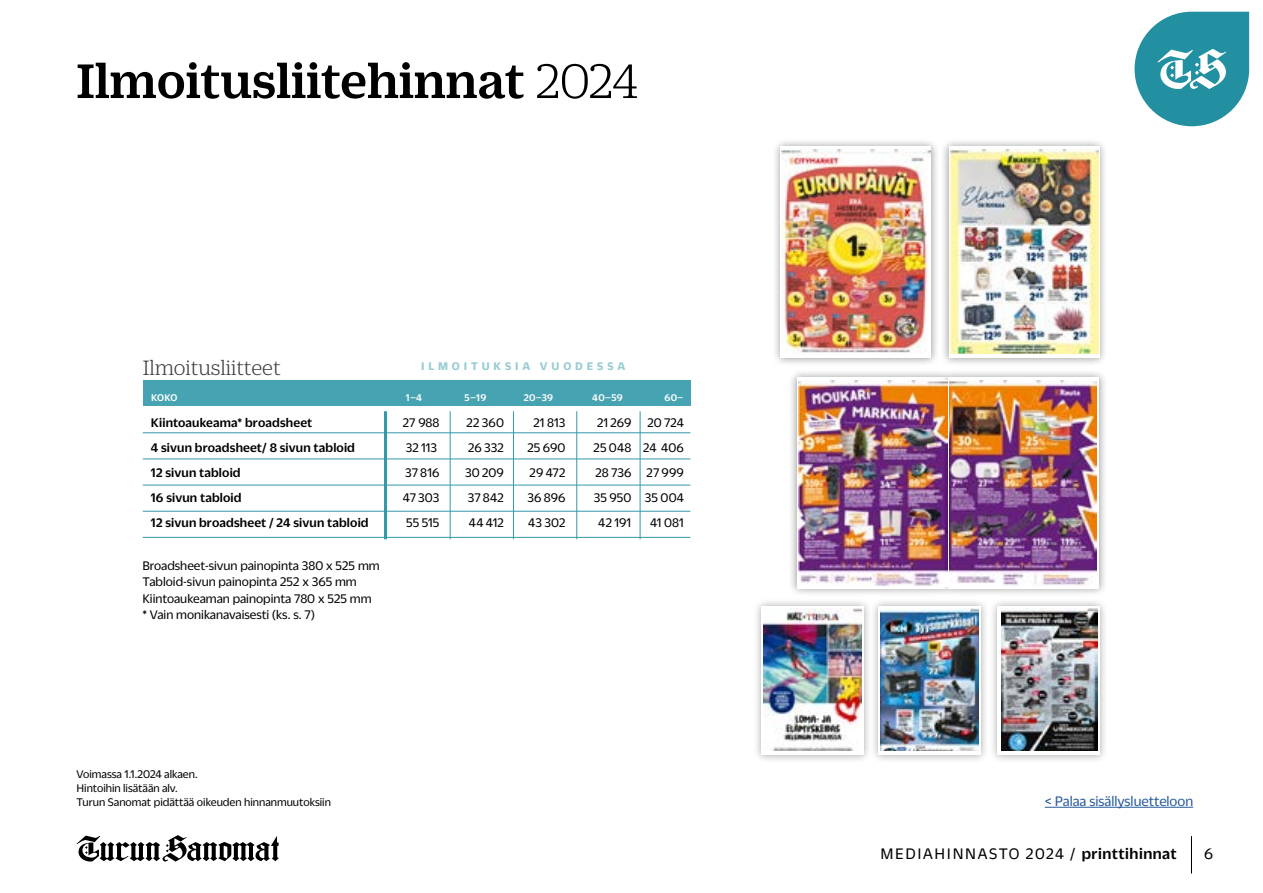
<style>
.page{position:relative;width:1263px;height:893px;background:#fff}
.page>*{position:absolute;margin:0;border:0;box-sizing:border-box;transform-origin:0 0}
.t1{font:500 52.5px "Duplicate Ionic";color:#000}
.t2{font:300 22.5px "Duplicate Ionic";letter-spacing:-.005em;color:#3c3c3b}
.t3{font:16.5px "Duplicate Sans";letter-spacing:.1em;color:#000}
.t4{font:15px "Duplicate Sans";color:#275b9b}
.t5{font:13.5px/16.5px "Duplicate Sans";color:#000}
.t6{font:500 13.5px "Duplicate Sans";letter-spacing:.01em;color:#000}
.t7{font:12px/14px "Duplicate Sans";color:#000}
.t8{font:700 12px "Duplicate Sans";letter-spacing:.325em;color:#98ccd3}
.t9{font:500 10.5px "Duplicate Sans";letter-spacing:.02em;color:#fff}
.s1{font-weight:300}
.s2{font-weight:500}
</style>
<div class="page">
<div style="left:871px;top:598px;width:118px;height:165px;background:#000;opacity:.35"></div>
<svg style="left:879px;top:606px;width:102px;height:149px"></svg>
<div style="left:754px;top:598px;width:118px;height:165px;background:#000;opacity:.35"></div>
<div style="left:762px;top:606px;width:102px;height:149px;background:#fff"></div>
<div style="left:789px;top:369px;width:166px;height:228px;background:#000;opacity:.4"></div>
<div style="left:797px;top:377px;width:151px;height:212px;background:linear-gradient(to right,#fff,#fff)"></div>
<div style="left:940px;top:369px;width:166px;height:228px;background:#000;opacity:.4"></div>
<svg style="left:948px;top:377px;width:151px;height:212px"></svg>
<div style="left:941px;top:138px;width:166px;height:228px;background:#000;opacity:.4"></div>
<div style="left:949px;top:146px;width:151px;height:212px;background:linear-gradient(to right,#fff,#fff)"></div>
<div style="left:990px;top:598px;width:118px;height:165px;background:#000;opacity:.35"></div>
<div style="left:998px;top:606px;width:102px;height:149px;background:#fff"></div>
<img style="left:799px;top:381px;width:148px;height:206px">
<img style="left:1001px;top:609px;width:97px;height:141px">
<img style="left:949px;top:381px;width:147px;height:206px">
<img style="left:880px;top:609px;width:99px;height:141px">
<img style="left:950px;top:150px;width:149px;height:203px">
<img style="left:763px;top:609px;width:99px;height:141px">
<div style="left:772px;top:138px;width:167px;height:228px;background:#000;opacity:.4"></div>
<div style="left:780px;top:146px;width:151px;height:212px;background:#fff"></div>
<img style="left:782px;top:150px;width:148px;height:203px">
<svg style="left:77px;top:835px;width:202px;height:27px"></svg>
<svg style="left:1134px;top:12px;width:115px;height:114px"></svg>
<hr style="left:1191px;top:836px;width:1px;height:37px;background:#000">
<hr style="left:1045px;top:807px;width:148px;height:1px;background:#275b9b">
<div style="left:143px;top:381px;width:547px;height:25px;background:#46a3b1"></div>
<hr style="left:384px;top:411px;width:3px;height:128px;background:#3299a8">
<hr style="left:450px;top:411px;width:1px;height:128px;background:#3299a8">
<hr style="left:576px;top:411px;width:1px;height:128px;background:#3299a8">
<hr style="left:513px;top:411px;width:1px;height:128px;background:#3299a8">
<hr style="left:143px;top:459px;width:547px;height:1px;background:#3299a8">
<hr style="left:143px;top:432px;width:547px;height:1px;background:#3299a8">
<hr style="left:640px;top:411px;width:1px;height:128px;background:#3299a8">
<hr style="left:143px;top:511px;width:547px;height:1px;background:#3299a8">
<hr style="left:143px;top:485px;width:547px;height:1px;background:#3299a8">
<hr style="left:143px;top:537px;width:547px;height:1px;background:#3299a8">
<h1 class="t1" style="left:77px;top:44px;width:563px">Ilmoitusliitehinnat <span class="s1">2024</span></h1>
<h2 class="t2" style="left:143px;top:353px;width:140px">Ilmoitusliitteet</h2>
<p class="t8" style="left:421px;top:358px;width:206px">ILMOITUKSIA VUODESSA</p>
<p class="t9" style="left:151px;top:391px;width:28px">KOKO</p>
<p class="t9" style="left:406px;top:391px;width:18px">1–4</p>
<p class="t9" style="left:465px;top:391px;width:23px">5–19</p>
<p class="t9" style="left:524px;top:391px;width:31px">20–39</p>
<p class="t9" style="left:592px;top:391px;width:32px">40–59</p>
<p class="t9" style="left:664px;top:391px;width:21px">60–</p>
<p class="t6" style="left:151px;top:413px;width:163px">Kiintoaukeama* broadsheet</p>
<p class="t5" style="left:403px;top:413px;width:38px">27 988</p>
<p class="t5" style="left:467px;top:413px;width:39px">22 360</p>
<p class="t5" style="left:533px;top:413px;width:34px">21 813</p>
<p class="t5" style="left:597px;top:413px;width:89px">21 269 20 724</p>
<p class="t6" style="left:151px;top:438px;width:206px">4 sivun broadsheet/ 8 sivun tabloid</p>
<p class="t5" style="left:406px;top:438px;width:33px">32 113</p>
<p class="t5" style="left:468px;top:438px;width:37px">26 332</p>
<p class="t5" style="left:527px;top:438px;width:40px">25 690</p>
<p class="t5" style="left:593px;top:438px;width:92px">25 048 24 406</p>
<p class="t6" style="left:151px;top:463px;width:91px">12 sivun tabloid</p>
<p class="t5" style="left:405px;top:463px;width:36px">37 816</p>
<p class="t5" style="left:465px;top:463px;width:40px">30 209</p>
<p class="t5" style="left:530px;top:463px;width:37px">29 472</p>
<p class="t5" style="left:595px;top:463px;width:90px">28 736 27 999</p>
<p class="t6" style="left:151px;top:488px;width:92px">16 sivun tabloid</p>
<p class="t5" style="left:403px;top:488px;width:38px">47 303</p>
<p class="t5" style="left:468px;top:488px;width:38px">37 842</p>
<p class="t5" style="left:527px;top:488px;width:40px">36 896</p>
<p class="t5" style="left:594px;top:488px;width:92px">35 950 35 004</p>
<p class="t6" style="left:151px;top:513px;width:219px">12 sivun broadsheet / 24 sivun tabloid</p>
<p class="t5" style="left:406px;top:513px;width:35px">55 515</p>
<p class="t5" style="left:469px;top:513px;width:37px">44 412</p>
<p class="t5" style="left:528px;top:513px;width:39px">43 302</p>
<p class="t5" style="left:598px;top:513px;width:35px">42 191</p>
<p class="t5" style="left:650px;top:513px;width:35px">41 081</p>
<p class="t5" style="left:142px;top:556px;width:239px">Broadsheet-sivun painopinta 380 x 525 mm Tabloid-sivun painopinta 252 x 365 mm Kiintoaukeaman painopinta 780 x 525 mm<br>* Vain monikanavaisesti (ks. s. 7)</p>
<p class="t7" style="left:77px;top:766px;width:256px">Voimassa 1.1.2024 alkaen.<br>Hintoihin lisätään alv.<br>Turun Sanomat pidättää oikeuden hinnanmuutoksiin</p>
<p class="t4" style="left:1045px;top:792px;width:150px">&lt; Palaa sisällysluetteloon</p>
<p class="t3" style="left:880px;top:843px;width:298px">MEDIAHINNASTO 2024 / <span class="s2">printtihinnat</span></p>
<p class="t3" style="left:1204px;top:843px;width:11px">6</p>
</div>
